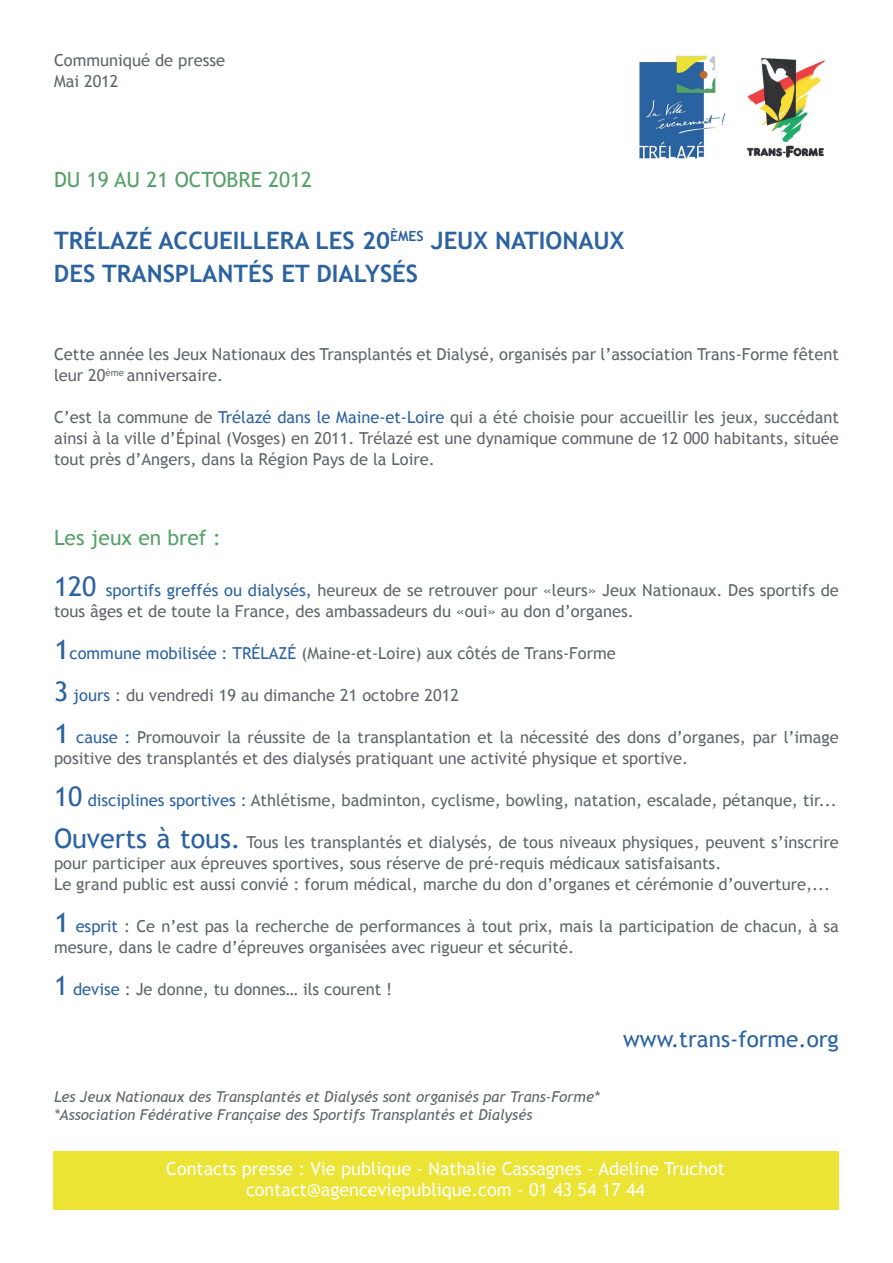
<style>
.page{position:relative;width:893px;height:1263px;background:#fff}
.page>*{position:absolute;margin:0;border:0;box-sizing:border-box;transform-origin:0 0}
.t1{font:700 24px/33px "Trebuchet MS";color:#2b62a0}
.t2{font:22.5px "Trebuchet MS";color:#2b62a0}
.t3{font:21px "Trebuchet MS";color:#55a169}
.t4{font:18px/21px "Trebuchet MS";color:#fff;text-align:center}
.t5{font:16.5px/21px "Trebuchet MS";color:#616569}
.t6{font:italic 15px/18px "Trebuchet MS";color:#616569}
.s1{color:#2b62a0}
.s2{font-size:27px;color:#2b62a0}
</style>
<div class="page">
<img style="left:746px;top:58px;width:80px;height:100px">
<div style="left:53px;top:1151px;width:786px;height:58px;background:#ece435"></div>
<img style="left:639px;top:55px;width:87px;height:104px">
<p class="t5" style="left:54px;top:50px;width:173px">Communiqué de presse<br>Mai 2012</p>
<p class="t3" style="left:54px;top:168px;width:260px">DU 19 AU 21 OCTOBRE 2012</p>
<h1 class="t1" style="left:54px;top:224px;width:572px">TRÉLAZÉ ACCUEILLERA LES 20<sup>ÈMES</sup> JEUX NATIONAUX<br>DES TRANSPLANTÉS ET DIALYSÉS</h1>
<p class="t5" style="left:54px;top:344px;width:786px">Cette année les Jeux Nationaux des Transplantés et Dialysé, organisés par l’association Trans-Forme fêtent leur 20<sup>ème</sup> anniversaire.</p>
<p class="t5" style="left:54px;top:407px;width:786px;text-align:justify">C’est la commune de <span class="s1">Trélazé dans le Maine-et-Loire</span> qui a été choisie pour accueillir les jeux, succédant ainsi à la ville d’Épinal (Vosges) en 2011. Trélazé est une dynamique commune de 12 000 habitants, située tout près d’Angers, dans la Région Pays de la Loire.</p>
<p class="t3" style="left:54px;top:525px;width:168px">Les jeux en bref :</p>
<p class="t5" style="left:54px;top:580px;width:786px"><span class="s2">120</span> <span class="s1">sportifs greffés ou dialysés,</span> heureux de se retrouver pour «leurs» Jeux Nationaux. Des sportifs de tous âges et de toute la France, des ambassadeurs du «oui» au don d’organes.</p>
<p class="t5" style="left:54px;top:643px;width:563px"><span class="s2">1</span><span class="s1">commune mobilisée : TRÉLAZÉ</span> (Maine-et-Loire) aux côtés de Trans-Forme</p>
<p class="t5" style="left:54px;top:685px;width:406px"><span class="s2">3</span> <span class="s1">jours</span> : du vendredi 19 au dimanche 21 octobre 2012</p>
<p class="t5" style="left:54px;top:727px;width:786px"><span class="s2">1</span> <span class="s1">cause :</span> Promouvoir la réussite de la transplantation et la nécessité des dons d’organes, par l’image positive des transplantés et des dialysés pratiquant une activité physique et sportive.</p>
<p class="t5" style="left:54px;top:790px;width:784px"><span class="s2">10</span> <span class="s1">disciplines sportives :</span> Athlétisme, badminton, cyclisme, bowling, natation, escalade, pétanque, tir...</p>
<p class="t5" style="left:54px;top:832px;width:786px"><span class="s2">Ouverts à tous.</span> Tous les transplantés et dialysés, de tous niveaux physiques, peuvent s’inscrire pour participer aux épreuves sportives, sous réserve de pré-requis médicaux satisfaisants.<br>Le grand public est aussi convié : forum médical, marche du don d’organes et cérémonie d’ouverture,...</p>
<p class="t5" style="left:54px;top:916px;width:786px"><span class="s2">1</span> <span class="s1">esprit</span> : Ce n’est pas la recherche de performances à tout prix, mais la participation de chacun, à sa mesure, dans le cadre d’épreuves organisées avec rigueur et sécurité.</p>
<p class="t5" style="left:54px;top:979px;width:340px"><span class="s2">1</span> <span class="s1">devise</span> : Je donne, tu donnes… ils courent !</p>
<p class="t6" style="left:54px;top:1088px;width:547px">Les Jeux Nationaux des Transplantés et Dialysés sont organisés par Trans-Forme* *Association Fédérative Française des Sportifs Transplantés et Dialysés</p>
<h2 class="t2" style="left:623px;top:1025px;width:217px">www.trans-forme.org</h2>
<p class="t4" style="left:166px;top:1158px;width:560px">Contacts presse : Vie publique - Nathalie Cassagnes - Adeline Truchot contact@agenceviepublique.com - 01 43 54 17 44</p>
</div>
